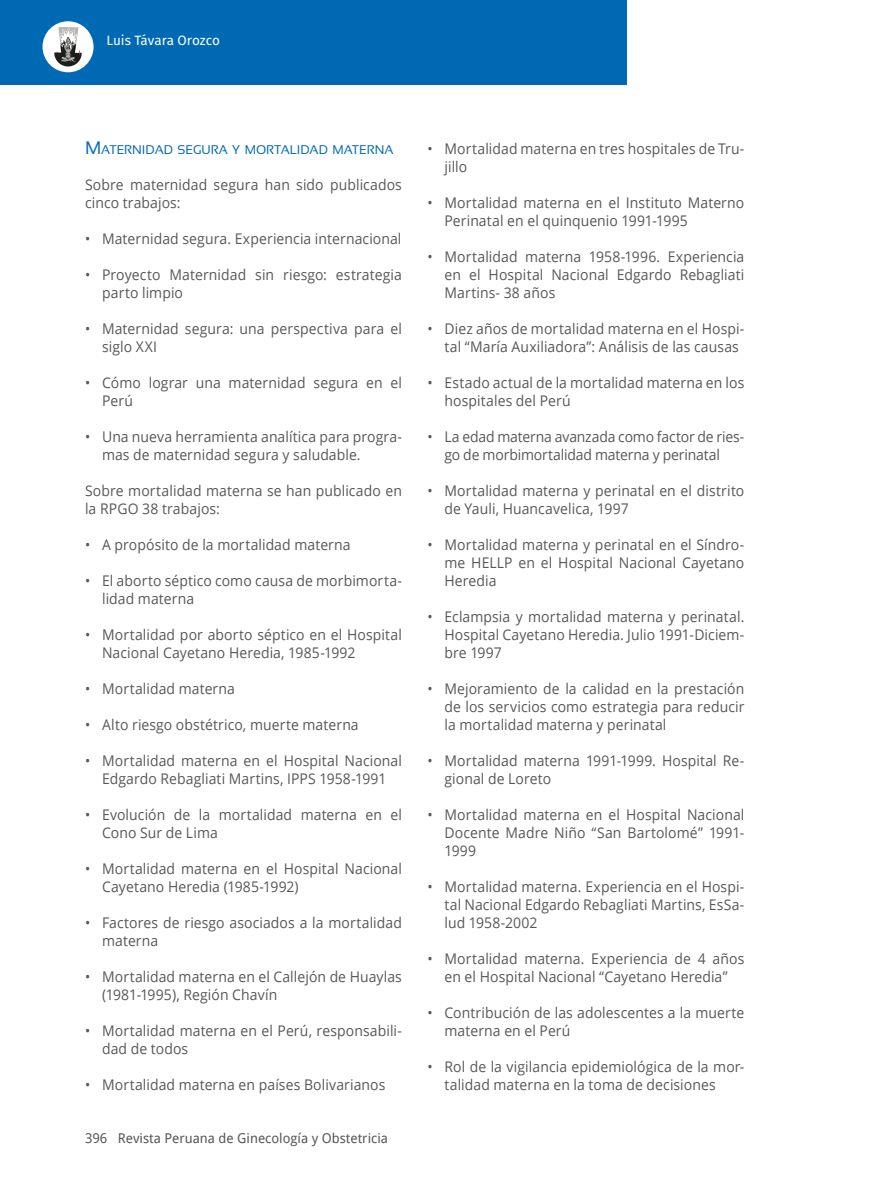
<style>
.page{position:relative;width:872px;height:1191px;background:#fff}
.page>*{position:absolute;margin:0;border:0;box-sizing:border-box;transform-origin:0 0}
.t1{font:14.7px/18px "Open Sans";letter-spacing:.005em;color:#575756;scale:.95 1}
.t2{font:14.7px/18px "Open Sans";letter-spacing:-.015em;color:#575756;text-align:center;scale:.95 1}
.t3{font:13.5px "Droid Sans";color:#575756}
.t4{font:13.5px "Fira Sans";color:#fff}
.t5{font:12.6px "Sansation";color:#0069b4}
.s1{font-size:18px}
</style>
<div class="page">
<div style="left:0;top:0;width:626px;height:85px;background:#0069b4"></div>
<div style="left:43px;top:21px;width:51px;height:51px;background:#fff;border-radius:50%"></div>
<svg style="left:54px;top:27px;width:28px;height:40px"></svg>
<p class="t4" style="left:106px;top:30px;width:115px">Luis Távara Orozco</p>
<p class="t5" style="left:85px;top:143px;width:310px"><span class="s1">M</span>ATERNIDAD SEGURA Y M ORTALIDAD MATERNA</p>
<p class="t1" style="left:85px;top:175px;width:335px">Sobre maternidad segura han sido publicados cinco trabajos:</p>
<p class="t1" style="left:85px;top:229px;width:334px">• Maternidad segura. Experiencia internacional</p>
<p class="t1" style="left:102px;top:265px;width:317px;text-indent:-17px">• Proyecto Maternidad sin riesgo: estrategia parto limpio</p>
<p class="t1" style="left:102px;top:319px;width:317px;text-indent:-17px">• Maternidad segura: una perspectiva para el siglo XXI</p>
<p class="t1" style="left:102px;top:373px;width:317px;text-indent:-17px">• Cómo lograr una maternidad segura en el<br>Perú</p>
<p class="t1" style="left:102px;top:427px;width:317px;text-indent:-17px">• Una nueva herramienta analítica para progra&shy;mas de maternidad segura y saludable.</p>
<p class="t1" style="left:85px;top:481px;width:335px">Sobre mortalidad materna se han publicado en la RPGO 38 trabajos:</p>
<p class="t1" style="left:85px;top:535px;width:281px">• A propósito de la mortalidad materna</p>
<p class="t1" style="left:102px;top:571px;width:317px;text-indent:-17px">• El aborto séptico como causa de morbimorta&shy;lidad materna</p>
<p class="t1" style="left:102px;top:625px;width:317px;text-indent:-17px">• Mortalidad por aborto séptico en el Hospital<br>Nacional Cayetano Heredia, 1985-1992</p>
<p class="t1" style="left:85px;top:679px;width:159px">• Mortalidad materna</p>
<p class="t1" style="left:85px;top:715px;width:289px">• Alto riesgo obstétrico, muerte materna</p>
<p class="t1" style="left:85px;top:751px;width:335px;text-align:center">• Mortalidad materna en el Hospital Nacional<br>Edgardo Rebagliati Martins, IPPS 1958-1991</p>
<p class="t1" style="left:102px;top:805px;width:317px;text-indent:-17px">• Evolución de la mortalidad materna en el<br>Cono Sur de Lima</p>
<p class="t1" style="left:102px;top:859px;width:317px;text-indent:-17px">• Mortalidad materna en el Hospital Nacional<br>Cayetano Heredia (1985-1992)</p>
<p class="t1" style="left:102px;top:913px;width:317px;text-indent:-17px">• Factores de riesgo asociados a la mortalidad materna</p>
<p class="t1" style="left:102px;top:967px;width:317px;text-indent:-17px">• Mortalidad materna en el Callejón de Huaylas (1981-1995), Región Chavín</p>
<p class="t1" style="left:102px;top:1021px;width:317px;text-indent:-17px">• Mortalidad materna en el Perú, responsabili&shy;dad de todos</p>
<p class="t1" style="left:85px;top:1075px;width:318px">• Mortalidad materna en países Bolivarianos</p>
<p class="t3" style="left:85px;top:1128px;width:304px">396 Revista Peruana de Ginecología y Obstetricia</p>
<p class="t1" style="left:444px;top:139px;width:317px;text-indent:-17px">• Mortalidad materna en tres hospitales de Tru&shy;jillo</p>
<p class="t1" style="left:444px;top:193px;width:317px;text-indent:-17px">• Mortalidad materna en el Instituto Materno<br>Perinatal en el quinquenio 1991-1995</p>
<p class="t1" style="left:444px;top:247px;width:317px;text-align:justify;text-indent:-17px">• Mortalidad materna 1958-1996. Experiencia en el Hospital Nacional Edgardo Rebagliati Martins- 38 años</p>
<p class="t1" style="left:444px;top:319px;width:317px;text-indent:-17px">• Diez años de mortalidad materna en el Hospi&shy;tal “María Auxiliadora”: Análisis de las causas</p>
<p class="t1" style="left:444px;top:373px;width:317px;text-indent:-17px">• Estado actual de la mortalidad materna en los hospitales del Perú</p>
<p class="t2" style="left:427px;top:427px;width:335px">• La edad materna avanzada como factor de ries&shy;go de morbimortalidad materna y perinatal</p>
<p class="t1" style="left:444px;top:481px;width:317px;text-indent:-17px">• Mortalidad materna y perinatal en el distrito de Yauli, Huancavelica, 1997</p>
<p class="t1" style="left:444px;top:535px;width:317px;text-align:justify;text-indent:-17px">• Mortalidad materna y perinatal en el Síndro&shy;me HELLP en el Hospital Nacional Cayetano Heredia</p>
<p class="t1" style="left:444px;top:607px;width:317px;text-align:justify;text-indent:-17px">• Eclampsia y mortalidad materna y perinatal.<br>Hospital Cayetano Heredia. Julio 1991-Diciem&shy;bre 1997</p>
<p class="t1" style="left:444px;top:679px;width:317px;text-align:justify;text-indent:-17px">• Mejoramiento de la calidad en la prestación de los servicios como estrategia para reducir la mortalidad materna y perinatal</p>
<p class="t1" style="left:444px;top:751px;width:317px;text-indent:-17px">• Mortalidad materna 1991-1999. Hospital Re&shy;gional de Loreto</p>
<p class="t1" style="left:444px;top:805px;width:317px;text-align:justify;text-indent:-17px">• Mortalidad materna en el Hospital Nacional Docente Madre Niño “San Bartolomé” 1991- 1999</p>
<p class="t1" style="left:444px;top:877px;width:317px;text-align:justify;text-indent:-17px">• Mortalidad materna. Experiencia en el Hospi&shy;tal Nacional Edgardo Rebagliati Martins, EsSa&shy;lud 1958-2002</p>
<p class="t1" style="left:427px;top:949px;width:335px;text-align:center">• Mortalidad materna. Experiencia de 4 años en el Hospital Nacional “Cayetano Heredia”</p>
<p class="t1" style="left:444px;top:1003px;width:317px;text-indent:-17px">• Contribución de las adolescentes a la muerte materna en el Perú</p>
<p class="t1" style="left:444px;top:1057px;width:317px;text-indent:-17px">• Rol de la vigilancia epidemiológica de la mor&shy;talidad materna en la toma de decisiones</p>
</div>
